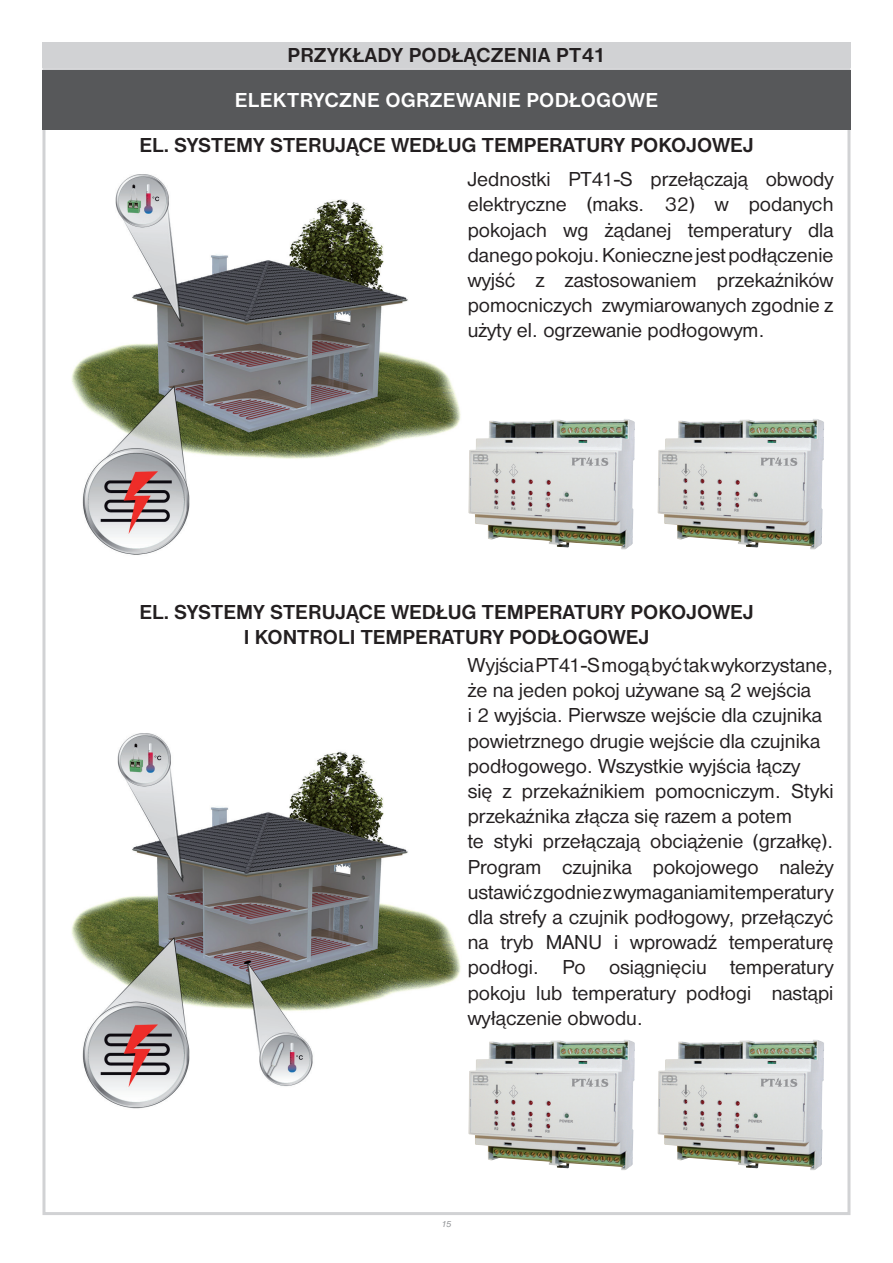
<style>
.page{position:relative;width:893px;height:1263px;background:#fff}
.page>*{position:absolute;margin:0;border:0;box-sizing:border-box;transform-origin:0 0}
.t1{font:21px/25.2px "Nimbus Sans DOT";color:#231f20;text-align:justify}
.t2{font:700 21px/25.2px "Nimbus Sans DOT";color:#231f20;text-align:center}
.t3{font:700 21px "Nimbus Sans DOT";letter-spacing:.015em;color:#fff}
.t4{font:italic 9px "Nimbus Sans DOT";color:#939598}
</style>
<div class="page">
<div style="left:42px;top:43px;width:808px;height:25px;background:#d1d2d4"></div>
<div style="left:42px;top:71px;width:808px;height:59px;background:#57585a"></div>
<img style="left:71px;top:174px;width:390px;height:935px">
<img style="left:468px;top:419px;width:167px;height:130px">
<img style="left:657px;top:419px;width:167px;height:130px">
<img style="left:468px;top:1040px;width:167px;height:130px">
<img style="left:657px;top:1040px;width:167px;height:130px">
<p class="t2" style="left:287px;top:44px;width:320px">PRZYKŁADY PODŁĄCZENIA PT41</p>
<p class="t3" style="left:235px;top:93px;width:425px">ELEKTRYCZNE OGRZEWANIE PODŁOGOWE</p>
<p class="t2" style="left:139px;top:134px;width:616px">EL. SYSTEMY STERUJĄCE WEDŁUG TEMPERATURY POKOJOWEJ</p>
<p class="t1" style="left:468px;top:168px;width:367px">Jednostki PT41-S przełączają obwody elektryczne (maks. 32) w podanych pokojach wg żądanej temperatury dla danego pokoju. Konieczne jest podłączenie wyjść z zastosowaniem przekaźników pomocniczych zwymiarowanych zgodnie z użyty el. ogrzewanie podłogowym.</p>
<p class="t2" style="left:139px;top:601px;width:616px">EL. SYSTEMY STERUJĄCE WEDŁUG TEMPERATURY POKOJOWEJ<br>I KONTROLI TEMPERATURY PODŁOGOWEJ</p>
<p class="t1" style="left:468px;top:654px;width:367px;text-align:left">Wyjścia PT41-S mogą być tak wykorzystane, że na jeden pokoj używane są 2 wejścia<br>i 2 wyjścia. Pierwsze wejście dla czujnika powietrznego drugie wejście dla czujnika podłogowego. Wszystkie wyjścia łączy<br>się z przekaźnikiem pomocniczym. Styki przekaźnika złącza się razem a potem<br>te styki przełączają obciążenie (grzałkę).<br>Program czujnika pokojowego należy ustawić zgodnie z wymaganiami temperatury dla strefy a czujnik podłogowy, przełączyć na tryb MANU i wprowadź temperaturę podłogi. Po osiągnięciu temperatury pokoju lub temperatury podłogi nastąpi wyłączenie obwodu.</p>
<p class="t4" style="left:441px;top:1220px;width:11px">15</p>
</div>
